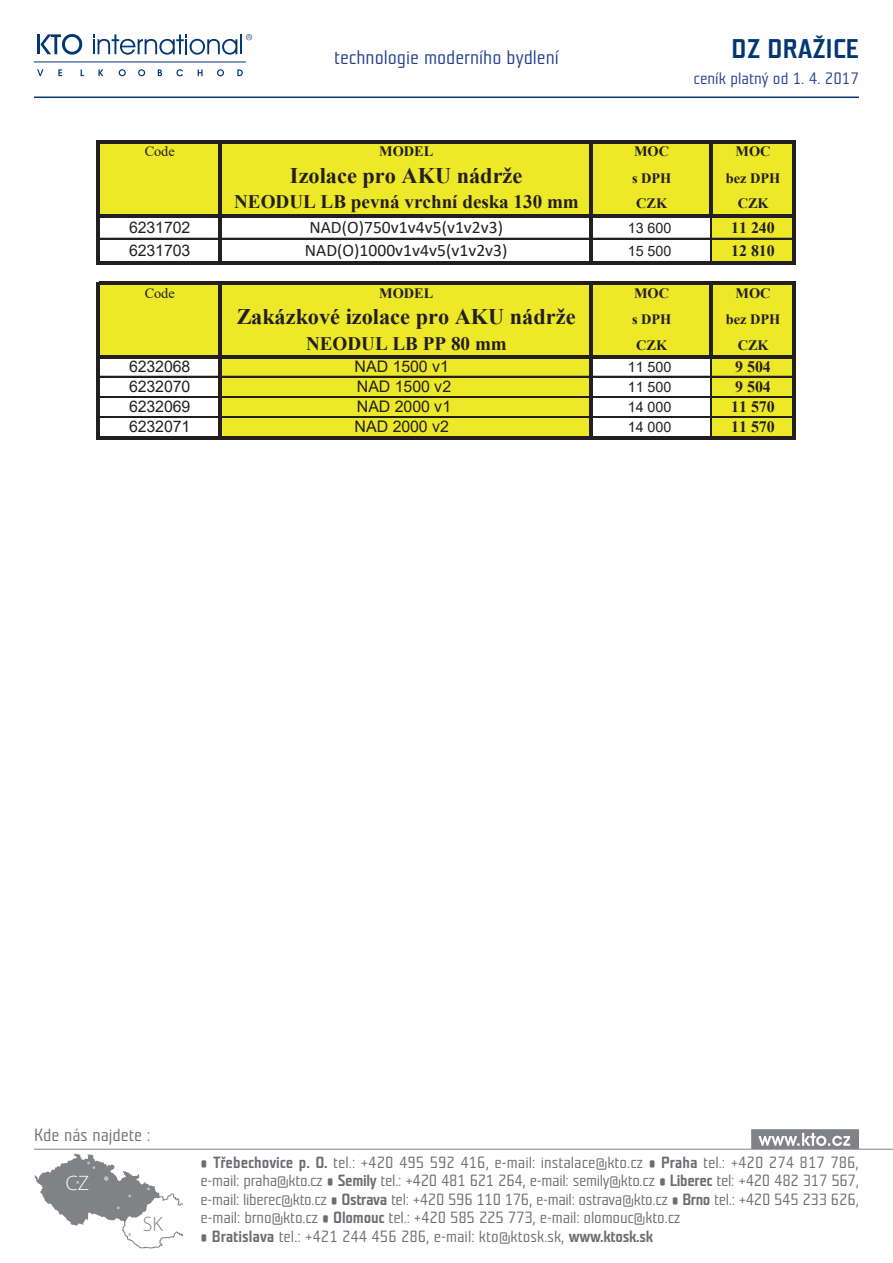
<style>
.page{position:relative;width:893px;height:1263px;background:#fff}
.page>*{position:absolute;margin:0;border:0;box-sizing:border-box;transform-origin:0 0}
.t1{font:700 27px "Teuton Mager";letter-spacing:.015em;color:#013874}
.t2{font:700 22.35px "Times New Roman";color:#231f20}
.t3{font:300 21px "Myriad Pro";color:#fff}
.t4{font:300 21px "Myriad Pro";color:#808285}
.t5{font:19.5px "Teuton Mager";color:#253f8e}
.t6{font:700 19.05px "Times New Roman";color:#231f20}
.t7{font:17.7px "Teuton Mager";color:#6c6d70}
.t8{font:17.55px "Calibri";letter-spacing:.005em;color:#231f20}
.t9{font:16.5px "Teuton Mager";color:#253f8e}
.t10{font:16.2px/18.5px "Teuton Mager";letter-spacing:-.01em;color:#6c6d70;text-align:justify}
.t11{font:15.9px "Arial";letter-spacing:-.005em;color:#231f20}
.t12{font:700 15.9px "Times New Roman";color:#231f20}
.t13{font:700 14.4px "Times New Roman";color:#231f20}
.t14{font:14.4px "Arial";color:#231f20}
.t15{font:14.4px "Times New Roman";color:#231f20}
.s1{font-family:"Teuton Fett"}
</style>
<div class="page">
<div style="left:98px;top:143px;width:493px;height:73px;background:#ede929"></div>
<div style="left:591px;top:143px;width:120px;height:73px;background:#ede929"></div>
<div style="left:711px;top:143px;width:83px;height:73px;background:#ede929"></div>
<div style="left:711px;top:216px;width:83px;height:23px;background:#ede929"></div>
<div style="left:711px;top:239px;width:83px;height:25px;background:#ede929"></div>
<div style="left:98px;top:283px;width:493px;height:74px;background:#ede929"></div>
<div style="left:591px;top:283px;width:120px;height:74px;background:#ede929"></div>
<div style="left:711px;top:283px;width:83px;height:74px;background:#ede929"></div>
<div style="left:220px;top:357px;width:371px;height:20px;background:#ede929"></div>
<div style="left:711px;top:357px;width:83px;height:20px;background:#ede929"></div>
<div style="left:220px;top:377px;width:371px;height:20px;background:#ede929"></div>
<div style="left:711px;top:377px;width:83px;height:20px;background:#ede929"></div>
<div style="left:220px;top:397px;width:371px;height:20px;background:#ede929"></div>
<div style="left:711px;top:397px;width:83px;height:20px;background:#ede929"></div>
<div style="left:220px;top:417px;width:371px;height:21px;background:#ede929"></div>
<div style="left:711px;top:417px;width:83px;height:21px;background:#ede929"></div>
<hr style="left:709px;top:144px;width:4px;height:73px;background:#231f20">
<hr style="left:99px;top:238px;width:120px;height:2px;background:#231f20">
<hr style="left:222px;top:238px;width:367px;height:2px;background:#231f20">
<hr style="left:96px;top:140px;width:3px;height:125px;background:#231f20">
<hr style="left:219px;top:144px;width:3px;height:121px;background:#231f20">
<hr style="left:589px;top:144px;width:3px;height:121px;background:#231f20">
<hr style="left:710px;top:217px;width:2px;height:45px;background:#231f20">
<hr style="left:792px;top:144px;width:3px;height:121px;background:#231f20">
<hr style="left:709px;top:285px;width:4px;height:74px;background:#231f20">
<hr style="left:99px;top:376px;width:120px;height:2px;background:#231f20">
<hr style="left:222px;top:376px;width:367px;height:2px;background:#231f20">
<hr style="left:99px;top:396px;width:120px;height:2px;background:#231f20">
<hr style="left:222px;top:396px;width:367px;height:2px;background:#231f20">
<hr style="left:99px;top:416px;width:120px;height:2px;background:#231f20">
<hr style="left:222px;top:416px;width:367px;height:2px;background:#231f20">
<hr style="left:96px;top:282px;width:3px;height:158px;background:#231f20">
<hr style="left:219px;top:285px;width:3px;height:155px;background:#231f20">
<hr style="left:589px;top:285px;width:3px;height:155px;background:#231f20">
<hr style="left:710px;top:359px;width:2px;height:77px;background:#231f20">
<hr style="left:792px;top:285px;width:3px;height:155px;background:#231f20">
<hr style="left:99px;top:140px;width:696px;height:4px;background:#231f20">
<hr style="left:99px;top:214px;width:696px;height:3px;background:#231f20">
<hr style="left:592px;top:238px;width:200px;height:2px;background:#231f20">
<hr style="left:99px;top:262px;width:696px;height:3px;background:#231f20">
<hr style="left:99px;top:282px;width:696px;height:3px;background:#231f20">
<hr style="left:99px;top:355px;width:696px;height:4px;background:#231f20">
<hr style="left:592px;top:376px;width:200px;height:2px;background:#231f20">
<hr style="left:592px;top:396px;width:200px;height:2px;background:#231f20">
<hr style="left:592px;top:416px;width:200px;height:2px;background:#231f20">
<hr style="left:99px;top:436px;width:696px;height:4px;background:#231f20">
<svg style="left:37px;top:69px;width:6px;height:7px"></svg>
<svg style="left:58px;top:69px;width:4px;height:7px"></svg>
<svg style="left:98px;top:69px;width:5px;height:7px"></svg>
<svg style="left:119px;top:69px;width:7px;height:7px"></svg>
<svg style="left:138px;top:69px;width:7px;height:7px"></svg>
<svg style="left:158px;top:69px;width:4px;height:7px"></svg>
<svg style="left:176px;top:69px;width:7px;height:7px"></svg>
<svg style="left:198px;top:69px;width:5px;height:7px"></svg>
<svg style="left:217px;top:69px;width:7px;height:7px"></svg>
<svg style="left:237px;top:69px;width:6px;height:7px"></svg>
<hr style="left:34px;top:61px;width:212px;height:1px;background:#013874">
<hr style="left:240px;top:34px;width:2px;height:20px;background:#013874">
<svg style="left:93px;top:34px;width:144px;height:21px"></svg>
<hr style="left:37px;top:34px;width:3px;height:20px;background:#013874">
<svg style="left:40px;top:34px;width:42px;height:21px"></svg>
<svg style="left:246px;top:34px;width:6px;height:6px"></svg>
<hr style="left:34px;top:97px;width:825px;height:1px;background:#013874">
<svg style="left:34px;top:1153px;width:148px;height:95px"></svg>
<hr style="left:34px;top:1149px;width:859px;height:1px;background:#808285">
<svg style="left:751px;top:1129px;width:108px;height:20px;background:#9b9d9f"></svg>
<p class="t5" style="left:334px;top:47px;width:226px">technologie moderního bydlení</p>
<h1 class="t1" style="left:732px;top:35px;width:129px">DZ DRAŽICE</h1>
<p class="t9" style="left:694px;top:70px;width:167px">ceník platný od 1. 4. 2017</p>
<p class="t15" style="left:145px;top:141px;width:32px">Code</p>
<p class="t13" style="left:379px;top:141px;width:56px">MODEL</p>
<p class="t13" style="left:634px;top:141px;width:37px">MOC</p>
<p class="t13" style="left:735px;top:141px;width:37px">MOC</p>
<h2 class="t2" style="left:290px;top:159px;width:234px">Izolace pro AKU nádrže</h2>
<p class="t13" style="left:632px;top:168px;width:41px">s DPH</p>
<p class="t13" style="left:726px;top:168px;width:56px">bez DPH</p>
<p class="t6" style="left:234px;top:188px;width:346px">NEODUL LB pevná vrchní deska 130 mm</p>
<p class="t13" style="left:636px;top:193px;width:32px">CZK</p>
<p class="t13" style="left:738px;top:193px;width:32px">CZK</p>
<p class="t11" style="left:129px;top:217px;width:63px">6231702</p>
<p class="t8" style="left:309px;top:215px;width:195px">NAD(O)750v1v4v5(v1v2v3)</p>
<p class="t14" style="left:628px;top:218px;width:45px">13 600</p>
<p class="t12" style="left:731px;top:216px;width:45px">11 240</p>
<p class="t11" style="left:129px;top:240px;width:63px">6231703</p>
<p class="t8" style="left:305px;top:238px;width:204px">NAD(O)1000v1v4v5(v1v2v3)</p>
<p class="t14" style="left:628px;top:241px;width:45px">15 500</p>
<p class="t12" style="left:731px;top:239px;width:45px">12 810</p>
<p class="t15" style="left:145px;top:283px;width:32px">Code</p>
<p class="t13" style="left:379px;top:282px;width:56px">MODEL</p>
<p class="t13" style="left:634px;top:282px;width:37px">MOC</p>
<p class="t13" style="left:735px;top:282px;width:37px">MOC</p>
<h2 class="t2" style="left:237px;top:301px;width:340px">Zakázkové izolace pro AKU nádrže</h2>
<p class="t13" style="left:632px;top:309px;width:41px">s DPH</p>
<p class="t13" style="left:726px;top:309px;width:56px">bez DPH</p>
<p class="t6" style="left:306px;top:330px;width:202px">NEODUL LB PP 80 mm</p>
<p class="t13" style="left:636px;top:334px;width:32px">CZK</p>
<p class="t13" style="left:738px;top:334px;width:32px">CZK</p>
<p class="t11" style="left:129px;top:356px;width:63px">6232068</p>
<p class="t11" style="left:355px;top:356px;width:96px">NAD 1500 v1</p>
<p class="t14" style="left:628px;top:357px;width:45px">11 500</p>
<p class="t12" style="left:735px;top:356px;width:37px">9 504</p>
<p class="t11" style="left:129px;top:376px;width:63px">6232070</p>
<p class="t11" style="left:357px;top:376px;width:96px">NAD 1500 v2</p>
<p class="t14" style="left:628px;top:377px;width:45px">11 500</p>
<p class="t12" style="left:735px;top:376px;width:37px">9 504</p>
<p class="t11" style="left:129px;top:396px;width:63px">6232069</p>
<p class="t11" style="left:357px;top:396px;width:96px">NAD 2000 v1</p>
<p class="t14" style="left:628px;top:397px;width:45px">14 000</p>
<p class="t12" style="left:731px;top:395px;width:45px">11 570</p>
<p class="t11" style="left:129px;top:415px;width:63px">6232071</p>
<p class="t11" style="left:355px;top:415px;width:96px">NAD 2000 v2</p>
<p class="t14" style="left:628px;top:417px;width:45px">14 000</p>
<p class="t12" style="left:731px;top:415px;width:45px">11 570</p>
<p class="t7" style="left:34px;top:1126px;width:118px">Kde nás najdete :</p>
<p class="t3" style="left:66px;top:1170px;width:25px">CZ</p>
<p class="t4" style="left:143px;top:1211px;width:22px">SK</p>
<p class="t10" style="left:201px;top:1153px;width:660px">• <span class="s1">Třebechovice p. O.</span> tel.: +420 495 592 416, e-mail: instalace@kto.cz • <span class="s1">Praha</span> tel.: +420 274 817 786, e-mail: praha@kto.cz • <span class="s1">Semily</span> tel.: +420 481 621 264, e-mail: semily@kto.cz • <span class="s1">Liberec</span> tel: +420 482 317 567, e-mail: liberec@kto.cz • <span class="s1">Ostrava</span> tel: +420 596 110 176, e-mail: ostrava@kto.cz • <span class="s1">Brno</span> tel.: +420 545 233 626, e-mail: brno@kto.cz • <span class="s1">Olomouc</span> tel.: +420 585 225 773, e-mail: olomouc@kto.cz</p>
<p class="t10" style="left:201px;top:1227px;width:454px">• <span class="s1">Bratislava</span> tel.: +421 244 456 286, e-mail: kto@ktosk.sk, <span class="s1">www.ktosk.sk</span></p>
</div>
